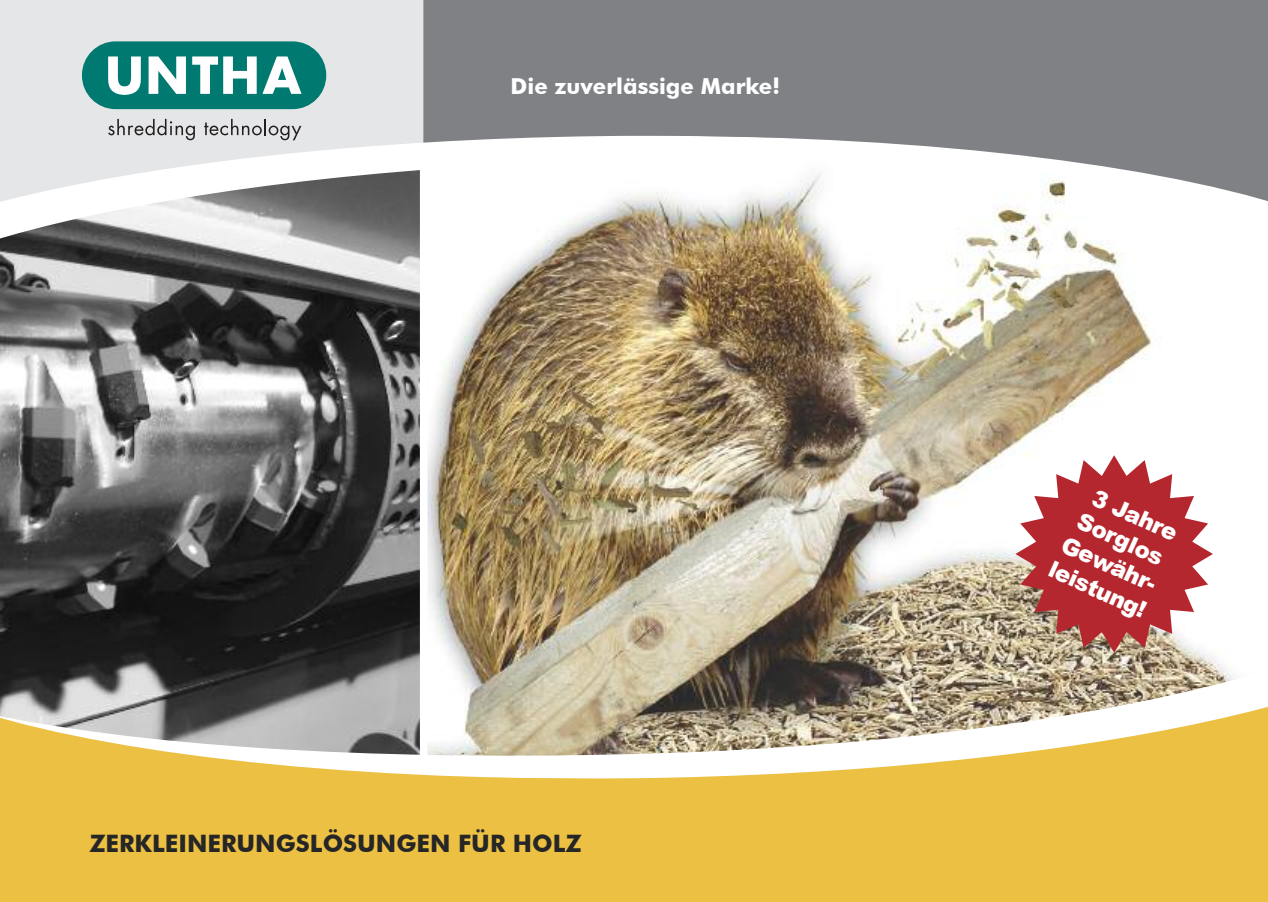
<style>
.page{position:relative;width:1268px;height:902px;background:#fff}
.page>*{position:absolute;margin:0;border:0;box-sizing:border-box;transform-origin:0 0}
.t1{font:700 24px "Futura BT";color:#272627}
.t2{font:900 23.1px/27.6px "Arial";color:#fff;text-align:center}
.t3{font:700 22.05px "Futura BT";color:#fff}
</style>
<div class="page">
<img style="left:427px;top:261px;width:786px;height:386px">
<img style="left:0;top:261px;width:420px;height:386px">
<svg style="left:1015px;top:455px;width:197px;height:192px"></svg>
<div style="left:423px;top:0;width:844px;height:132px;background:#7f8184"></div>
<div style="left:0;top:0;width:423px;height:132px;background:#e5e6e7"></div>
<div style="left:82px;top:41px;width:244px;height:68px;background:#007a71;border-radius:34px"></div>
<svg style="left:108px;top:56px;width:33px;height:39px"></svg>
<svg style="left:148px;top:56px;width:38px;height:38px"></svg>
<svg style="left:192px;top:56px;width:109px;height:38px"></svg>
<svg style="left:108px;top:119px;width:87px;height:13px"></svg>
<svg style="left:204px;top:119px;width:97px;height:13px"></svg>
<svg style="left:0;top:132px;width:1267px;height:129px"></svg>
<div style="left:420px;top:154px;width:7px;height:654px;background:#fff"></div>
<div style="left:0;top:784px;width:1267px;height:117px;background:#ebc043"></div>
<svg style="left:0;top:647px;width:1267px;height:137px"></svg>
<p class="t3" style="left:510px;top:73px;width:271px">DIE ZUVERLÄSSIGE MARKE!</p>
<p class="t1" style="left:89px;top:828px;width:494px">ZERKLEINERUNGSLÖSUNGEN FÜR HOLZ</p>
<p class="t2" style="left:1089px;top:479px;width:108px;rotate:24deg">3 Jahre<br>Sorglos<br>Gewähr&shy;leistung!</p>
</div>
